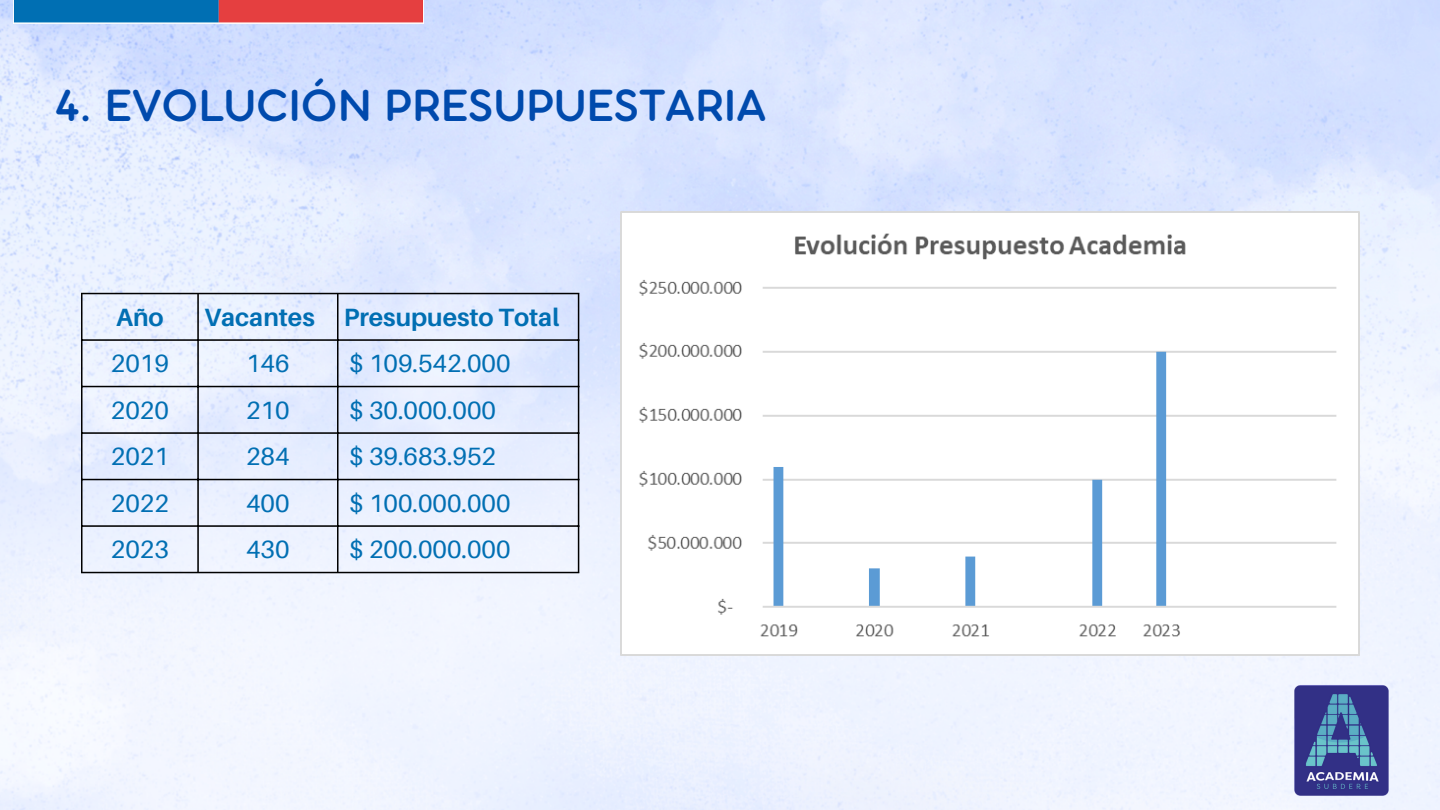
<style>
.page{position:relative;width:1440px;height:810px;background:#fff}
.page>*{position:absolute;margin:0;border:0;box-sizing:border-box;transform-origin:0 0}
.t1{font:48.9px "Aristotelica Pro Tx Dmbld";color:#004aad}
.t2{font:25px "Aileron";color:#016fb3}
.t3{font:700 25px "Aileron";color:#016fb3}
</style>
<div class="page">
<img style="left:0;top:0;width:1440px;height:810px">
<img style="left:14px;top:0;width:409px;height:23px">
<img style="left:1287px;top:682px;width:111px;height:117px">
<img style="left:620px;top:211px;width:739px;height:444px">
<hr style="left:81px;top:294px;width:1px;height:278px;background:#000">
<hr style="left:197px;top:294px;width:2px;height:278px;background:#000">
<hr style="left:337px;top:294px;width:2px;height:278px;background:#000">
<hr style="left:578px;top:294px;width:1px;height:278px;background:#000">
<hr style="left:81px;top:293px;width:498px;height:1px;background:#000">
<hr style="left:81px;top:339px;width:498px;height:2px;background:#000">
<hr style="left:81px;top:386px;width:498px;height:1px;background:#000">
<hr style="left:81px;top:432px;width:498px;height:2px;background:#000">
<hr style="left:81px;top:479px;width:498px;height:1px;background:#000">
<hr style="left:81px;top:525px;width:498px;height:2px;background:#000">
<hr style="left:81px;top:572px;width:498px;height:1px;background:#000">
<p class="t1" style="left:56px;top:89px;width:712px">4. EVOLUCIÓN PRESUPUESTARIA</p>
<p class="t3" style="left:116px;top:302px;width:49px">Año</p>
<p class="t3" style="left:204px;top:302px;width:112px">Vacantes</p>
<p class="t3" style="left:344px;top:302px;width:217px">Presupuesto Total</p>
<p class="t2" style="left:111px;top:348px;width:59px">2019</p>
<p class="t2" style="left:246px;top:348px;width:45px">146</p>
<p class="t2" style="left:349px;top:348px;width:163px">$ 109.542.000</p>
<p class="t2" style="left:111px;top:395px;width:59px">2020</p>
<p class="t2" style="left:246px;top:395px;width:45px">210</p>
<p class="t2" style="left:349px;top:395px;width:148px">$ 30.000.000</p>
<p class="t2" style="left:111px;top:441px;width:59px">2021</p>
<p class="t2" style="left:246px;top:441px;width:45px">284</p>
<p class="t2" style="left:349px;top:441px;width:148px">$ 39.683.952</p>
<p class="t2" style="left:111px;top:488px;width:59px">2022</p>
<p class="t2" style="left:246px;top:488px;width:45px">400</p>
<p class="t2" style="left:349px;top:488px;width:163px">$ 100.000.000</p>
<p class="t2" style="left:111px;top:534px;width:59px">2023</p>
<p class="t2" style="left:246px;top:534px;width:45px">430</p>
<p class="t2" style="left:349px;top:534px;width:163px">$ 200.000.000</p>
</div>
